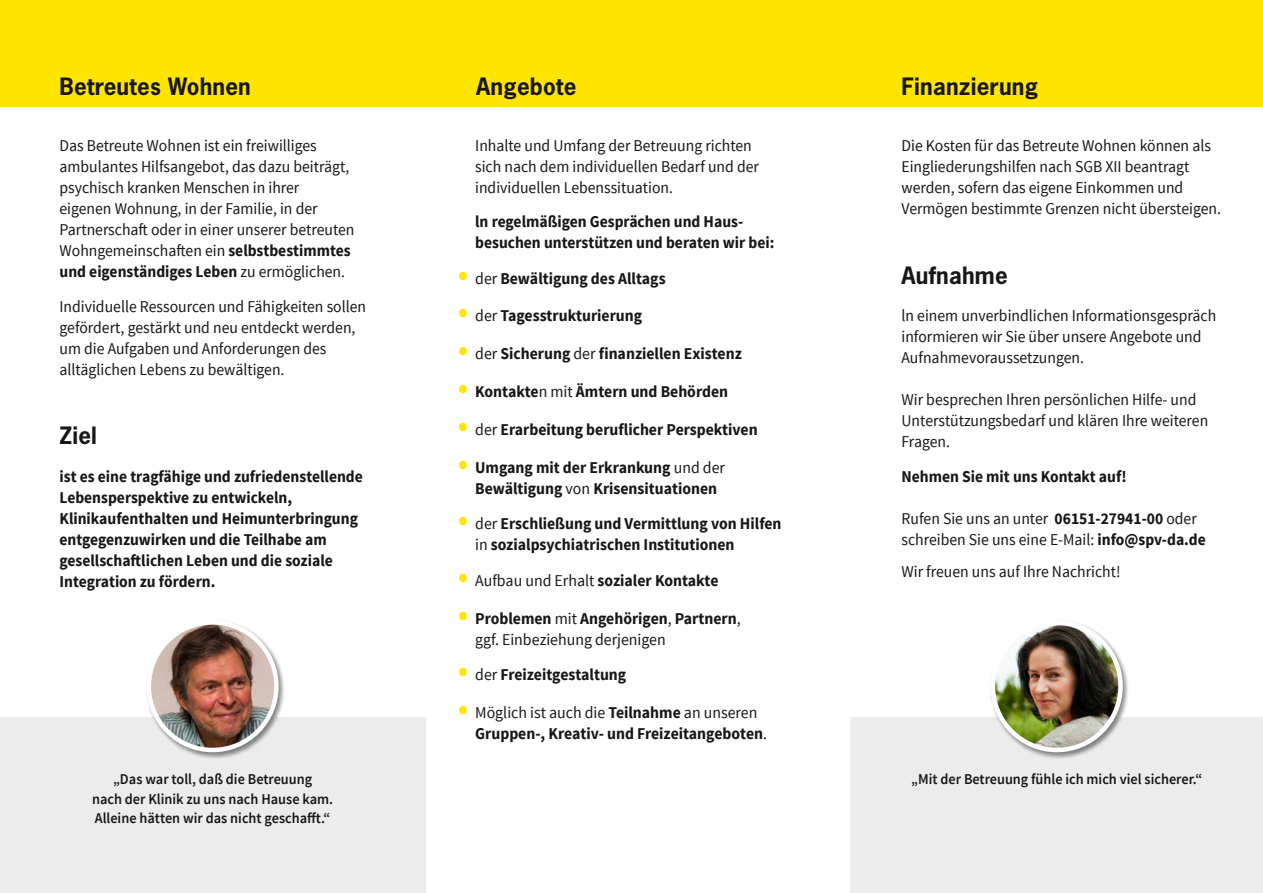
<style>
.page{position:relative;width:1263px;height:893px;background:#fff}
.page>*{position:absolute;margin:0;border:0;box-sizing:border-box;transform-origin:0 0}
.t1{font:700 22.5px "News Gothic Std";letter-spacing:.01em;color:#181716}
.t2{font:16.5px/21px "Source Sans Pro";color:#181716;scale:.95 1}
.t3{font:700 16.5px/21px "Source Sans Pro";color:#181716;scale:.95 1}
.t4{font:700 16.5px/21px "Source Sans Pro";color:#181716;scale:.94 1}
.t5{font:16.5px/21px "Source Sans Pro";color:#181716;scale:.96 1}
.t6{font:600 15px/19.5px "Source Sans Pro";color:#181716;text-align:center;scale:.95 1}
.s1{font-weight:700}
.s2{font-size:30px;color:#ffe500}
.s3{font-weight:400}
.s4{font-weight:700;font-size:30px;color:#ffe500}
</style>
<div class="page">
<div style="left:0;top:0;width:1263px;height:106px;background:#ffe500"></div>
<div style="left:850px;top:718px;width:413px;height:175px;background:#ececec"></div>
<div style="left:0;top:718px;width:425px;height:175px;background:#ececec"></div>
<div style="left:990px;top:619px;width:140px;height:141px;background:#181716;opacity:.5"></div>
<img style="left:993px;top:622px;width:127px;height:128px;border-radius:64px">
<div style="left:991px;top:620px;width:132px;height:132px;border:4px solid #fff;border-radius:50%"></div>
<div style="left:146px;top:619px;width:140px;height:141px;background:#181716;opacity:.5"></div>
<img style="left:149px;top:622px;width:127px;height:128px;border-radius:64px">
<div style="left:147px;top:620px;width:132px;height:132px;border:4px solid #fff;border-radius:50%"></div>
<h1 class="t1" style="left:60px;top:71px;width:193px">Betreutes Wohnen</h1>
<h1 class="t1" style="left:476px;top:71px;width:102px">Angebote</h1>
<p class="t2" style="left:60px;top:136px;width:312px">Das Betreute Wohnen ist ein freiwilliges ambulantes Hilfsangebot, das dazu beiträgt, psychisch kranken Menschen in ihrer eigenen Wohnung, in der Familie, in der Partnerschaft oder in einer unserer betreuten Wohngemeinschaften ein <span class="s1">selbstbestimmtes und eigenständiges Leben</span> zu ermöglichen.</p>
<p class="t2" style="left:60px;top:296px;width:324px">Individuelle Ressourcen und Fähigkeiten sollen gefördert, gestärkt und neu entdeckt werden, um die Aufgaben und Anforderungen des alltäglichen Lebens zu bewältigen.</p>
<h1 class="t1" style="left:60px;top:421px;width:39px">Ziel</h1>
<p class="t4" style="left:60px;top:467px;width:324px">ist es eine tragfähige und zufriedenstellende Lebensperspektive zu entwickeln, Klinikaufenthalten und Heimunterbringung entgegenzuwirken und die Teilhabe am gesellschaftlichen Leben und die soziale Integration zu fördern.</p>
<p class="t2" style="left:475px;top:136px;width:300px">Inhalte und Umfang der Betreuung richten sich nach dem individuellen Bedarf und der individuellen Lebenssituation.</p>
<p class="t4" style="left:475px;top:211px;width:320px">ln regelmäßigen Gesprächen und Haus&shy;besuchen unterstützen und beraten wir bei:</p>
<p class="t3" style="left:458px;top:268px;width:220px"><span class="s2">•</span> <span class="s3">der</span> Bewältigung des Alltags</p>
<p class="t3" style="left:458px;top:306px;width:195px"><span class="s2">•</span> <span class="s3">der</span> Tagesstrukturierung</p>
<p class="t3" style="left:458px;top:344px;width:300px"><span class="s2">•</span> <span class="s3">der</span> Sicherung <span class="s3">der</span> finanziellen Existenz</p>
<p class="t3" style="left:458px;top:382px;width:286px"><span class="s2">•</span> Kontakte<span class="s3">n mit</span> Ämtern und Behörden</p>
<p class="t3" style="left:458px;top:419px;width:317px"><span class="s2">•</span> <span class="s3">der</span> Erarbeitung beruflicher Perspektiven</p>
<p class="t3" style="left:458px;top:457px;width:282px;text-align:center"><span class="s2">•</span> Umgang mit der Erkrankung <span class="s3">und der<br></span>Bewältigung <span class="s3">von</span> Krisensituationen</p>
<p class="t3" style="left:475px;top:514px;width:324px;text-indent:-17px"><span class="s2">•</span> <span class="s3">der</span> Erschließung und Vermittlung von Hilfen <span class="s3">in</span> sozialpsychiatrischen Institutionen</p>
<p class="t3" style="left:458px;top:571px;width:275px"><span class="s2">•</span> <span class="s3">Aufbau und Erhalt</span> sozialer Kontakte</p>
<p class="t5" style="left:475px;top:608px;width:278px;text-indent:-17px"><span class="s4">•</span> <span class="s1">Problemen</span> mit <span class="s1">Angehörigen</span>, <span class="s1">Partnern</span>, ggf. Einbeziehung derjenigen</p>
<p class="t3" style="left:458px;top:665px;width:178px"><span class="s2">•</span> <span class="s3">der</span> Freizeitgestaltung</p>
<p class="t3" style="left:475px;top:703px;width:309px;text-indent:-17px"><span class="s2">•</span> <span class="s3">Möglich ist auch die</span> Teilnahme <span class="s3">an unseren<br></span>Gruppen-, Kreativ- und Freizeitangeboten<span class="s3">.</span></p>
<h1 class="t1" style="left:901px;top:71px;width:138px">Finanzierung</h1>
<p class="t2" style="left:901px;top:136px;width:338px">Die Kosten für das Betreute Wohnen können als Eingliederungshilfen nach SGB XII beantragt werden, sofern das eigene Einkommen und Vermögen bestimmte Grenzen nicht übersteigen.</p>
<h1 class="t1" style="left:901px;top:260px;width:108px">Aufnahme</h1>
<p class="t2" style="left:901px;top:306px;width:333px">ln einem unverbindlichen Informationsgespräch informieren wir Sie über unsere Angebote und<br>Aufnahmevoraussetzungen.</p>
<p class="t2" style="left:901px;top:390px;width:324px">Wir besprechen Ihren persönlichen Hilfe- und<br>Unterstützungsbedarf und klären Ihre weiteren<br>Fragen.</p>
<p class="t4" style="left:901px;top:467px;width:241px">Nehmen Sie mit uns Kontakt auf!</p>
<p class="t2" style="left:901px;top:508px;width:322px">Rufen Sie uns an unter <span class="s1">06151-27941-00</span> oder schreiben Sie uns eine E-Mail: <span class="s1">info@spv-da.de</span></p>
<p class="t2" style="left:901px;top:561px;width:232px">Wir freuen uns auf Ihre Nachricht!</p>
<p class="t6" style="left:92px;top:770px;width:255px">„Das war toll, daß die Betreuung<br>nach der Klinik zu uns nach Hause kam.<br>Alleine hätten wir das nicht geschafft.“</p>
<p class="t6" style="left:911px;top:770px;width:308px">„Mit der Betreuung fühle ich mich viel sicherer.“</p>
</div>
